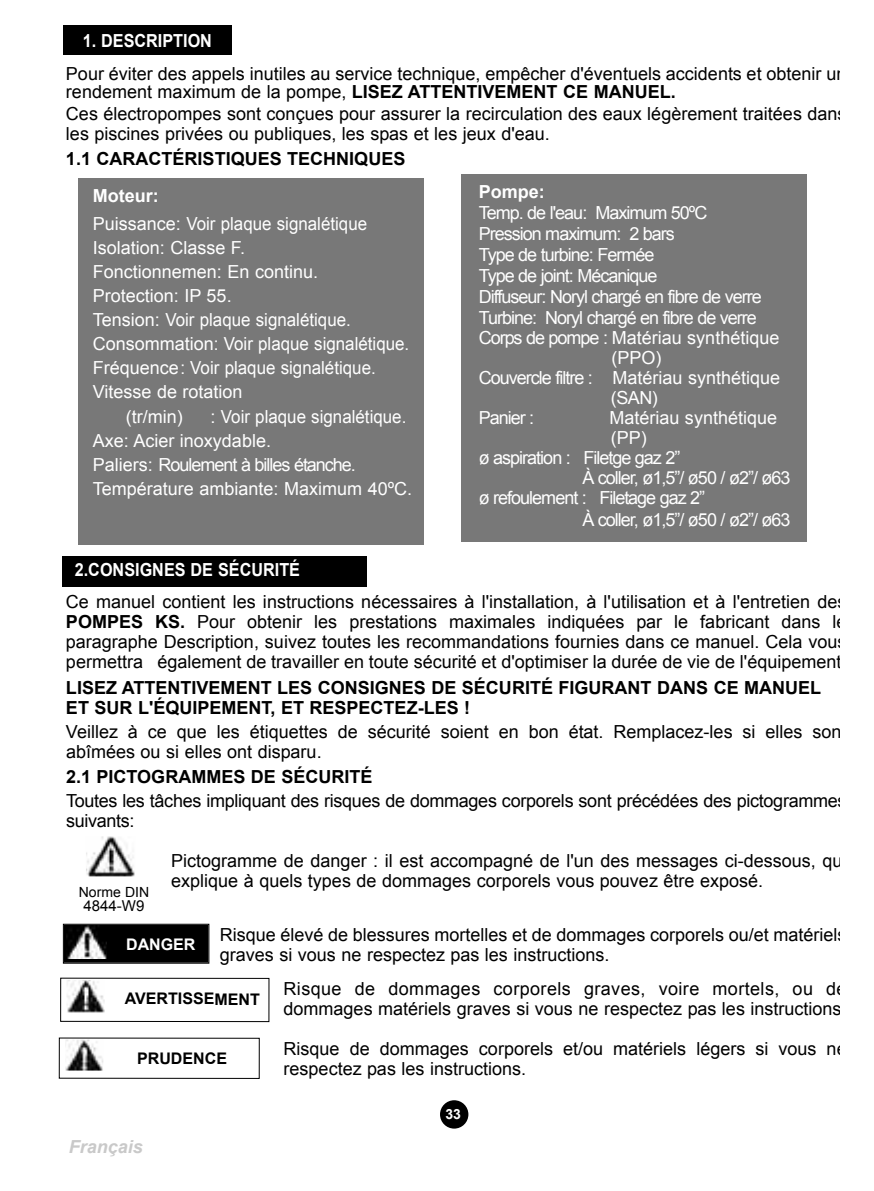
<style>
.page{position:relative;width:874px;height:1191px;background:#fff}
.page>*{position:absolute;margin:0;border:0;box-sizing:border-box;transform-origin:0 0}
.t1{font:18px/20px "Arial";color:#000}
.t2{font:18px/24px "Arial";color:#fff}
.t3{font:18px "Arial";letter-spacing:-.055em;color:#fff}
.t4{font:700 18px/20px "Arial";color:#000}
.t5{font:700 18px "Arial";color:#fff;scale:.9 1}
.t6{font:700 18px "Arial";color:#fff}
.t7{font:italic 700 18px "Arial";color:#c9c9c9}
.t8{font:700 16px "Arial";color:#000}
.t9{font:700 16px "Arial";color:#fff}
.t10{font:15px "Arial";color:#000}
.t11{font:14px "Arial";color:#000}
.t12{font:700 14px "Arial";color:#fff}
.s1{font-weight:700}
</style>
<div class="page">
<div style="left:63px;top:25px;width:168px;height:29px;background:#000"></div>
<div style="left:78px;top:178px;width:345px;height:366px;background:#787878"></div>
<div style="left:461px;top:174px;width:345px;height:368px;background:#787878"></div>
<div style="left:63px;top:556px;width:304px;height:31px;background:#000"></div>
<div style="left:60px;top:977px;width:209px;height:45px;border:1px solid #000"></div>
<img style="left:67px;top:980px;width:38px;height:33px">
<div style="left:59px;top:1037px;width:201px;height:42px;border:1px solid #000"></div>
<img style="left:65px;top:1039px;width:38px;height:31px">
<img style="left:86px;top:836px;width:49px;height:40px">
<div style="left:64px;top:924px;width:144px;height:38px;background:#000"></div>
<div style="left:63px;top:923px;width:146px;height:40px;border:1px solid #000"></div>
<img style="left:67px;top:925px;width:40px;height:33px">
<div style="left:440px;top:1100px;width:28px;height:28px;background:#000;border-radius:50%"></div>
<p class="t5" style="left:83px;top:31px;width:145px">1. DESCRIPTION</p>
<p class="t1" style="left:66px;top:65px;width:781px;line-height:18px">Pour éviter des appels inutiles au service technique, empêcher d'éventuels accidents et obtenir un rendement maximum de la pompe, <span class="s1">LISEZ ATTENTIVEMENT CE MANUEL.</span></p>
<p class="t1" style="left:66px;top:104px;width:781px">Ces électropompes sont conçues pour assurer la recirculation des eaux légèrement traitées dans les piscines privées ou publiques, les spas et les jeux d'eau.</p>
<p class="t4" style="left:66px;top:149px;width:341px">1.1 CARACTÉRISTIQUES TECHNIQUES</p>
<p class="t6" style="left:93px;top:186px;width:67px">Moteur:</p>
<p class="t2" style="left:93px;top:212px;width:276px">Puissance: Voir plaque signalétique</p>
<p class="t2" style="left:93px;top:236px;width:154px">Isolation: Classe F.</p>
<p class="t2" style="left:93px;top:260px;width:227px">Fonctionnemen: En continu.</p>
<p class="t2" style="left:93px;top:284px;width:140px">Protection: IP 55.</p>
<p class="t2" style="left:93px;top:308px;width:259px">Tension: Voir plaque signalétique.</p>
<p class="t2" style="left:93px;top:332px;width:318px">Consommation: Voir plaque signalétique.</p>
<p class="t2" style="left:93px;top:356px;width:284px">Fréquence: Voir plaque signalétique.</p>
<p class="t2" style="left:93px;top:380px;width:151px">Vitesse de rotation</p>
<p class="t2" style="left:126px;top:404px;width:58px">(tr/min)</p>
<p class="t2" style="left:93px;top:404px;width:321px;text-indent:118px">: Voir plaque signalétique.<br>Axe: Acier inoxydable.<br>Paliers: Roulement à billes étanche.<br>Température ambiante: Maximum 40ºC.</p>
<p class="t5" style="left:75px;top:560px;width:252px">2.CONSIGNES DE SÉCURITÉ</p>
<p class="t6" style="left:478px;top:182px;width:68px">Pompe:</p>
<p class="t3" style="left:478px;top:203px;width:230px">Temp. de l'eau: Maximum 50ºC</p>
<p class="t3" style="left:478px;top:224px;width:198px">Pression maximum: 2 bars</p>
<p class="t3" style="left:478px;top:245px;width:177px">Type de turbine: Fermée</p>
<p class="t3" style="left:478px;top:266px;width:180px">Type de joint: Mécanique</p>
<p class="t3" style="left:478px;top:287px;width:284px">Diffuseur: Noryl chargé en fibre de verre</p>
<p class="t3" style="left:478px;top:308px;width:279px">Turbine: Noryl chargé en fibre de verre</p>
<p class="t2" style="left:478px;top:326px;width:302px">Corps de pompe : Matériau synthétique</p>
<p class="t2" style="left:611px;top:346px;width:52px">(PPO)</p>
<p class="t2" style="left:478px;top:366px;width:303px">Couvercle filtre : Matériau synthétique</p>
<p class="t2" style="left:610px;top:386px;width:48px">(SAN)</p>
<p class="t2" style="left:478px;top:406px;width:57px">Panier :</p>
<p class="t2" style="left:609px;top:406px;width:169px">Matériau synthétique</p>
<p class="t2" style="left:610px;top:426px;width:37px">(PP)</p>
<p class="t3" style="left:478px;top:448px;width:203px">ø aspiration : Filetge gaz 2”</p>
<p class="t3" style="left:582px;top:468px;width:210px">À coller, ø1,5”/ ø50 / ø2”/ ø63</p>
<p class="t3" style="left:478px;top:488px;width:228px">ø refoulement : Filetage gaz 2”</p>
<p class="t3" style="left:582px;top:510px;width:210px">À coller, ø1,5”/ ø50 / ø2”/ ø63</p>
<p class="t1" style="left:66px;top:591px;width:781px;text-align:justify">Ce manuel contient les instructions nécessaires à l'installation, à l'utilisation et à l'entretien des <span class="s1">POMPES KS.</span> Pour obtenir les prestations maximales indiquées par le fabricant dans le paragraphe Description, suivez toutes les recommandations fournies dans ce manuel. Cela vous permettra également de travailler en toute sécurité et d'optimiser la durée de vie de l'équipement</p>
<p class="t4" style="left:66px;top:677px;width:756px">LISEZ ATTENTIVEMENT LES CONSIGNES DE SÉCURITÉ FIGURANT DANS CE MANUEL<br>ET SUR L'ÉQUIPEMENT, ET RESPECTEZ-LES !</p>
<p class="t1" style="left:66px;top:721px;width:776px">Veillez à ce que les étiquettes de sécurité soient en bon état. Remplacez-les si elles son abîmées ou si elles ont disparu.</p>
<p class="t4" style="left:66px;top:766px;width:308px">2.1 PICTOGRAMMES DE SÉCURITÉ</p>
<p class="t1" style="left:66px;top:790px;width:781px">Toutes les tâches impliquant des risques de dommages corporels sont précédées des pictogrammes suivants:</p>
<p class="t1" style="left:171px;top:850px;width:672px">Pictogramme de danger : il est accompagné de l'un des messages ci-dessous, qu explique à quels types de dommages corporels vous pouvez être exposé.</p>
<p class="t1" style="left:220px;top:924px;width:628px">Risque élevé de blessures mortelles et de dommages corporels ou/et matériels graves si vous ne respectez pas les instructions.</p>
<p class="t1" style="left:283px;top:978px;width:564px">Risque de dommages corporels graves, voire mortels, ou de dommages matériels graves si vous ne respectez pas les instructions</p>
<p class="t1" style="left:283px;top:1038px;width:564px">Risque de dommages corporels et/ou matériels légers si vous ne respectez pas les instructions.</p>
<p class="t11" style="left:79px;top:884px;width:72px">Norme DIN</p>
<p class="t10" style="left:83px;top:897px;width:62px">4844-W9</p>
<p class="t9" style="left:126px;top:936px;width:71px">DANGER</p>
<p class="t8" style="left:125px;top:990px;width:136px">AVERTISSEMENT</p>
<p class="t8" style="left:137px;top:1049px;width:91px">PRUDENCE</p>
<p class="t7" style="left:69px;top:1137px;width:76px">Français</p>
<p class="t12" style="left:445px;top:1106px;width:17px">33</p>
</div>
